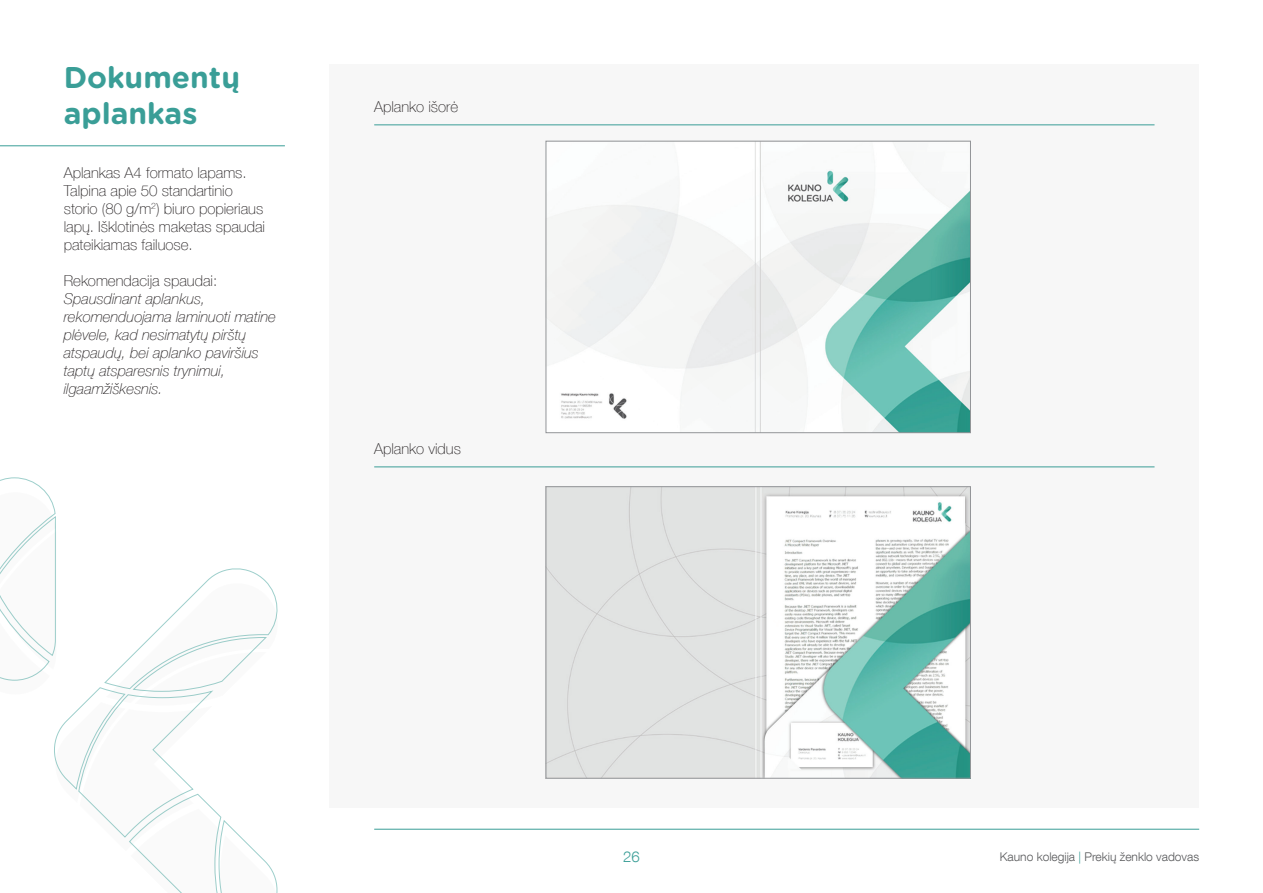
<style>
.page{position:relative;width:1263px;height:893px;background:#fff}
.page>*{position:absolute;margin:0;border:0;box-sizing:border-box;transform-origin:0 0}
.t1{font:700 30px/36px "Gotham Rounded";color:#3a9e97}
.t2{font:100 15px/18px "Helvetica Neue LT Com";color:#231f20}
.t3{font:italic 100 15px/18px "Helvetica Neue LT Com";color:#231f20}
.t4{font:300 15px "Helvetica Neue LT Com";color:#3a9e97}
.t5{font:300 12px "Helvetica Neue LT Com";color:#57585a}
.s1{color:#3a9e97}
</style>
<div class="page">
<hr style="left:374px;top:829px;width:825px;height:1px;background:#3a9e97">
<svg style="left:0;top:477px;width:278px;height:416px"></svg>
<div style="left:330px;top:64px;width:869px;height:743px;background:#f7f7f7"></div>
<hr style="left:374px;top:125px;width:780px;height:1px;background:#3a9e97">
<hr style="left:374px;top:467px;width:780px;height:1px;background:#3a9e97">
<hr style="left:0;top:146px;width:285px;height:1px;background:#3a9e97">
<img style="left:561px;top:143px;width:408px;height:288px">
<div style="left:546px;top:141px;width:425px;height:292px;border:1px solid #939598"></div>
<img style="left:548px;top:488px;width:421px;height:289px">
<div style="left:546px;top:486px;width:425px;height:293px;border:1px solid #939598"></div>
<h1 class="t1" style="left:64px;top:58px;width:178px">Dokumentų aplankas</h1>
<p class="t2" style="left:64px;top:163px;width:203px">Aplankas A4 formato lapams.<br>Talpina apie 50 standartinio storio (80 g/m<sup>2</sup>) biuro popieriaus lapų. Išklotinės maketas spaudai pateikiamas failuose.</p>
<p class="t2" style="left:64px;top:271px;width:155px">Rekomendacija spaudai:</p>
<p class="t3" style="left:64px;top:289px;width:214px">Spausdinant aplankus, rekomenduojama laminuoti matine plėvele, kad nesimatytų pirštų atspaudų, bei aplanko paviršius taptų atsparesnis trynimui, ilgaamžiškesnis.</p>
<p class="t2" style="left:374px;top:97px;width:85px">Aplanko išorė</p>
<p class="t2" style="left:374px;top:439px;width:88px">Aplanko vidus</p>
<p class="t4" style="left:623px;top:848px;width:18px">26</p>
<p class="t5" style="left:1000px;top:850px;width:201px">Kauno kolegija <span class="s1">|</span> Prekių ženklo vadovas</p>
</div>
